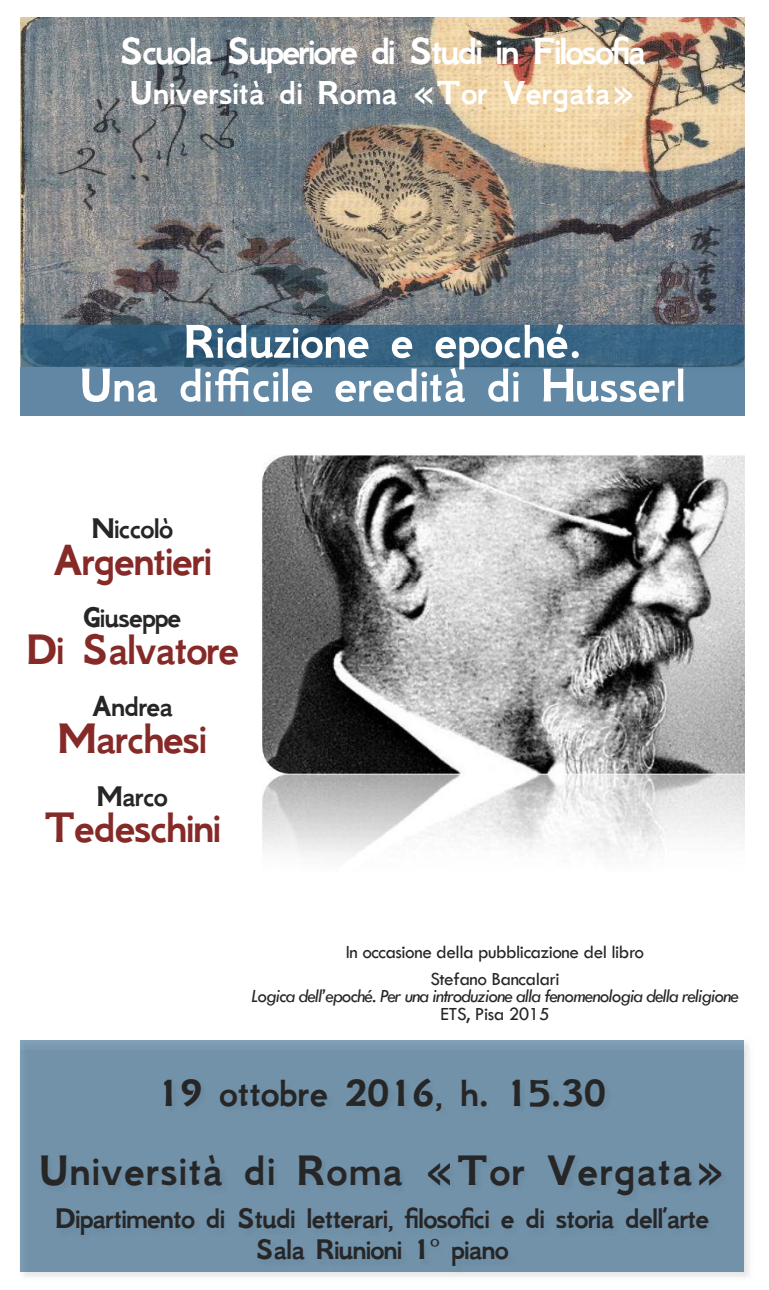
<style>
.page{position:relative;width:769px;height:1290px;background:#fff}
.page>*{position:absolute;margin:0;border:0;box-sizing:border-box;transform-origin:0 0}
.t1{font:700 52.5px/43.8px "GFS Neohellenic";color:#fff;text-align:center}
.t2{font:700 47.25px "GFS Neohellenic";letter-spacing:-.025em;color:#862a28}
.t3{font:700 47.25px "GFS Neohellenic";letter-spacing:.025em;color:#272627}
.t4{font:700 42px "GFS Neohellenic";letter-spacing:-.05em;color:#fff}
.t5{font:700 42px "GFS Neohellenic";color:#272627}
.t6{font:700 36.75px "GFS Neohellenic";color:#fff}
.t7{font:700 31.5px/30.6px "GFS Neohellenic";letter-spacing:-.025em;color:#272627;text-align:center}
.t8{font:italic 19.25px "Tw Cen";letter-spacing:-.05em;color:#272627}
.t9{font:19.25px/26.2px "Tw Cen";letter-spacing:-.025em;color:#272627;text-align:center}
</style>
<div class="page">
<img style="left:245px;top:415px;width:499px;height:441px">
<img style="left:21px;top:17px;width:723px;height:308px">
<img style="left:23px;top:24px;width:719px;height:91px">
<svg style="left:20px;top:1040px;width:3px;height:11px"></svg>
<div style="left:20px;top:1051px;width:723px;height:220px;background:#7292a9"></div>
<div style="left:245px;top:367px;width:499px;height:48px;background:#6188a5"></div>
<img style="left:21px;top:325px;width:723px;height:42px">
<div style="left:20px;top:367px;width:225px;height:48px;background:#6187a5"></div>
<h3 class="t4" style="left:119px;top:28px;width:529px">Scuola Superiore di Studi in Filosofia</h3>
<p class="t6" style="left:130px;top:72px;width:506px">Università di Roma «Tor Vergata»</p>
<h1 class="t1" style="left:80px;top:320px;width:608px">Riduzione e epoché.<br>Una difficile eredità di Husserl</h1>
<p class="t7" style="left:92px;top:513px;width:83px">Niccolò</p>
<h2 class="t2" style="left:53px;top:533px;width:161px">Argentieri</h2>
<p class="t7" style="left:84px;top:602px;width:99px">Giuseppe</p>
<h2 class="t2" style="left:26px;top:623px;width:215px">Di Salvatore</h2>
<p class="t7" style="left:92px;top:691px;width:83px">Andrea</p>
<h2 class="t2" style="left:58px;top:712px;width:150px">Marchesi</h2>
<p class="t7" style="left:97px;top:781px;width:72px">Marco</p>
<h2 class="t2" style="left:44px;top:801px;width:179px">Tedeschini</h2>
<p class="t9" style="left:346px;top:939px;width:300px">In occasione della pubblicazione del libro<br>Stefano Bancalari</p>
<p class="t8" style="left:251px;top:986px;width:489px">Logica dell’epoché. Per una introduzione alla fenomenologia della religione</p>
<p class="t9" style="left:440px;top:1000px;width:111px">ETS, Pisa 2015</p>
<h3 class="t5" style="left:158px;top:1069px;width:450px">19 ottobre 2016, h. 15.30</h3>
<h2 class="t3" style="left:39px;top:1143px;width:687px">Università di Roma «Tor Vergata»</h2>
<p class="t7" style="left:55px;top:1203px;width:656px">Dipartimento di Studi letterari, filosofici e di storia dell’arte<br>Sala Riunioni 1° piano</p>
</div>
